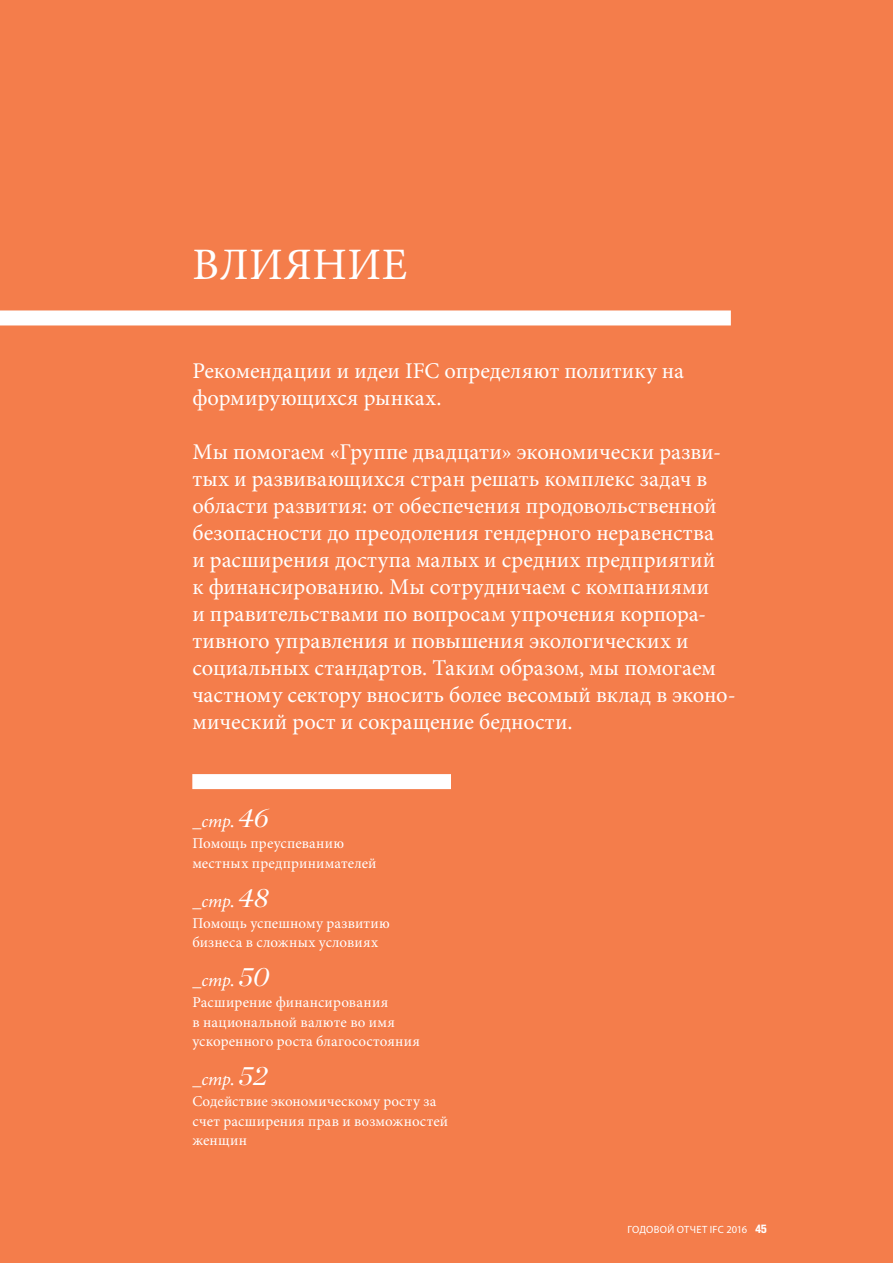
<style>
.page{position:relative;width:893px;height:1263px;background:#f47d4b}
.page>*{position:absolute;margin:0;border:0;box-sizing:border-box;transform-origin:0 0}
.t1{font:45px "Minion Pro";letter-spacing:.01em;color:#fff}
.t2{font:22.5px/27px "Minion Pro";letter-spacing:.005em;color:#fff}
.t3{font:italic 18px "Minion Pro";letter-spacing:-.005em;color:#fff}
.t4{font:15px/19.5px "Minion Pro";letter-spacing:.015em;color:#fff}
.t5{font:10.5px "Myriad Pro";letter-spacing:.025em;color:#fff}
.s1{font-family:"Chronicle Text G2"}
.s2{font-family:"Chronicle Display";font-size:27px}
.s3{font-family:"Titling Gothic FB Cond";font-weight:500}
</style>
<div class="page">
<div style="left:0;top:310px;width:731px;height:15px;background:#fff"></div>
<div style="left:192px;top:774px;width:259px;height:15px;background:#fff"></div>
<h1 class="t1" style="left:193px;top:234px;width:216px">ВЛИЯНИЕ</h1>
<p class="t2" style="left:192px;top:357px;width:493px">Рекомендации и идеи IFC определяют политику на формирующихся рынках.</p>
<p class="t2" style="left:192px;top:438px;width:545px">Мы помогаем «Группе двадцати» экономически разви&shy;тых и развивающихся стран решать комплекс задач в области развития: от обеспечения продовольственной безопасности до преодоления гендерного неравенства<br>и расширения доступа малых и средних предприятий<br>к финансированию. Мы сотрудничаем с компаниями<br>и правительствами по вопросам упрочения корпора&shy;тивного управления и повышения экологических и социальных стандартов. Таким образом, мы помогаем частному сектору вносить более весомый вклад в эконо&shy;мический рост и сокращение бедности.</p>
<p class="t3" style="left:192px;top:809px;width:78px">_стр<span class="s1">.</span> <span class="s2">46</span></p>
<p class="t4" style="left:192px;top:834px;width:186px">Помощь преуспеванию местных предпринимателей</p>
<p class="t3" style="left:192px;top:889px;width:78px">_стр<span class="s1">.</span> <span class="s2">48</span></p>
<p class="t4" style="left:192px;top:913px;width:199px">Помощь успешному развитию бизнеса в сложных условиях</p>
<p class="t3" style="left:192px;top:968px;width:78px">_стр<span class="s1">.</span> <span class="s2">50</span></p>
<p class="t4" style="left:192px;top:993px;width:229px">Расширение финансирования<br>в национальной валюте во имя ускоренного роста благосостояния</p>
<p class="t3" style="left:192px;top:1067px;width:77px">_стр<span class="s1">.</span> <span class="s2">52</span></p>
<p class="t4" style="left:192px;top:1092px;width:257px">Содействие экономическому росту за счет расширения прав и возможностей женщин</p>
<p class="t5" style="left:627px;top:1222px;width:141px">ГОДОВОЙ ОТЧЕТ IFC 2016 <span class="s3">45</span></p>
</div>
